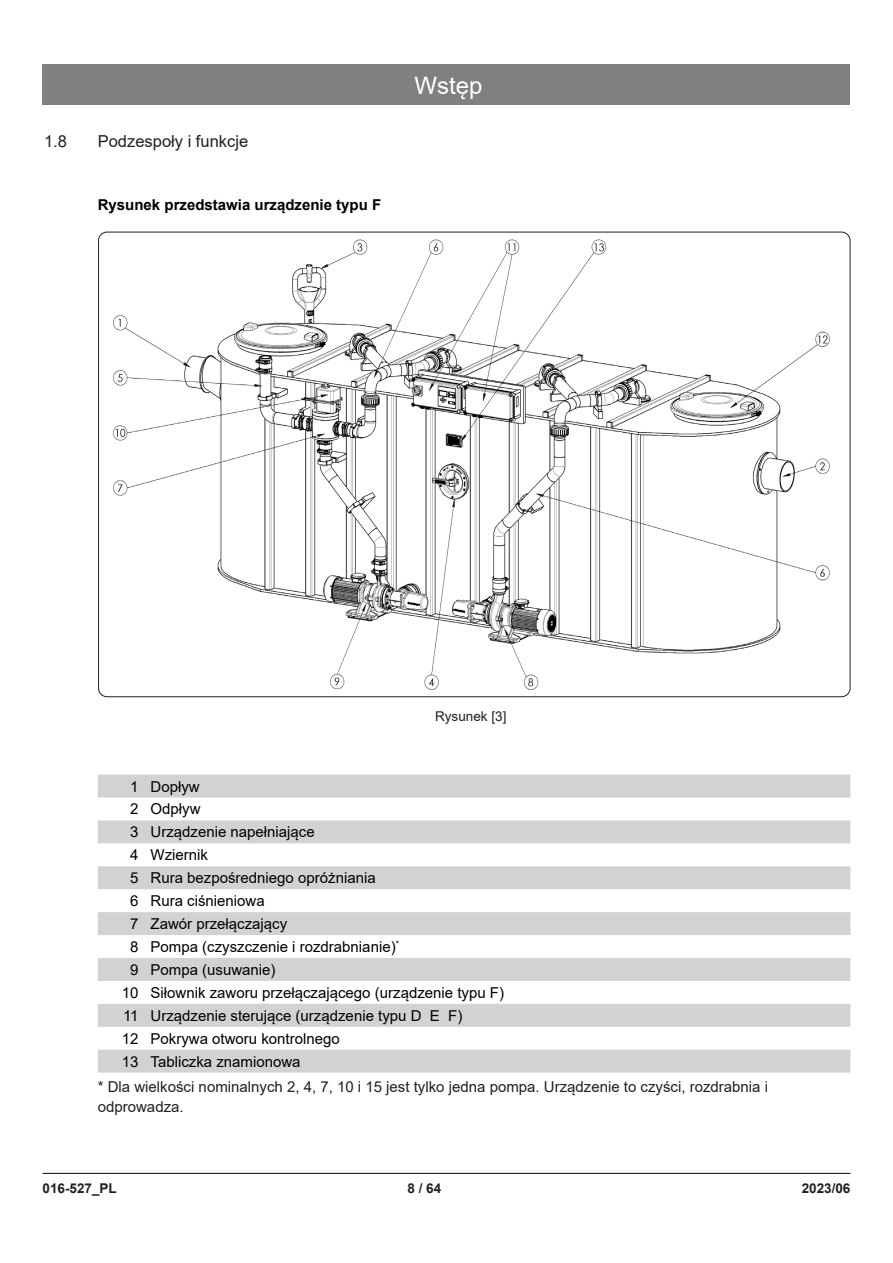
<style>
.page{position:relative;width:893px;height:1263px;background:#fff}
.page>*{position:absolute;margin:0;border:0;box-sizing:border-box;transform-origin:0 0}
.t1{font:24px "Arial";color:#fff}
.t2{font:16.5px "Arial";color:#231f20}
.Zelle_Haupttext{font:15px "Arial";color:#000}
.Haupttext{font:15px/19.5px "Arial";color:#231f20}
.Haupttext-2{font:700 15px "Arial";color:#000}
.Zelle_Haupttext_rech{font:15px "Arial";color:#000}
.t3{font:700 13.5px "Arial";color:#231f20}
.t4{font:13.5px "Arial";color:#231f20}
</style>
<div class="page">
<div style="left:43px;top:64px;width:807px;height:41px;background:#808080"></div>
<hr style="left:43px;top:1173px;width:807px;height:1px;background:#231f20">
<svg style="left:98px;top:775px;width:752px;height:297px;fill:#d1d2d4"></svg>
<img style="left:99px;top:232px;width:751px;height:465px">
<p class="t2" style="left:44px;top:130px;width:24px">1.8</p>
<p class="t2" style="left:98px;top:130px;width:152px">Podzespoły i funkcje</p>
<p class="Haupttext-2" style="left:98px;top:194px;width:285px">Rysunek przedstawia urządzenie typu F</p>
<h1 class="t1" style="left:415px;top:69px;width:70px">Wstęp</h1>
<p class="t4" style="left:435px;top:707px;width:73px">Rysunek [3]</p>
<p class="Zelle_Haupttext_rech" style="left:130px;top:776px;width:10px">1</p>
<p class="Zelle_Haupttext" style="left:151px;top:776px;width:51px">Dopływ</p>
<p class="Zelle_Haupttext_rech" style="left:130px;top:799px;width:10px">2</p>
<p class="Zelle_Haupttext" style="left:151px;top:799px;width:52px">Odpływ</p>
<p class="Zelle_Haupttext_rech" style="left:130px;top:822px;width:10px">3</p>
<p class="Zelle_Haupttext" style="left:151px;top:822px;width:166px">Urządzenie napełniające</p>
<p class="Zelle_Haupttext_rech" style="left:130px;top:845px;width:10px">4</p>
<p class="Zelle_Haupttext" style="left:151px;top:845px;width:59px">Wziernik</p>
<p class="Zelle_Haupttext_rech" style="left:130px;top:868px;width:10px">5</p>
<p class="Zelle_Haupttext" style="left:151px;top:868px;width:227px">Rura bezpośredniego opróżniania</p>
<p class="Zelle_Haupttext_rech" style="left:130px;top:890px;width:10px">6</p>
<p class="Zelle_Haupttext" style="left:151px;top:890px;width:116px">Rura ciśnieniowa</p>
<p class="Zelle_Haupttext_rech" style="left:130px;top:913px;width:10px">7</p>
<p class="Zelle_Haupttext" style="left:151px;top:913px;width:138px">Zawór przełączający</p>
<p class="Zelle_Haupttext_rech" style="left:130px;top:936px;width:10px">8</p>
<p class="Zelle_Haupttext" style="left:151px;top:936px;width:250px">Pompa (czyszczenie i rozdrabnianie)<sup>*</sup></p>
<p class="Zelle_Haupttext_rech" style="left:130px;top:959px;width:10px">9</p>
<p class="Zelle_Haupttext" style="left:151px;top:959px;width:127px">Pompa (usuwanie)</p>
<p class="Zelle_Haupttext_rech" style="left:122px;top:982px;width:18px">10</p>
<p class="Zelle_Haupttext" style="left:151px;top:982px;width:355px">Siłownik zaworu przełączającego (urządzenie typu F)</p>
<p class="Zelle_Haupttext_rech" style="left:123px;top:1005px;width:17px">11</p>
<p class="Zelle_Haupttext" style="left:151px;top:1005px;width:313px">Urządzenie sterujące (urządzenie typu D E F)</p>
<p class="Zelle_Haupttext_rech" style="left:122px;top:1028px;width:18px">12</p>
<p class="Zelle_Haupttext" style="left:151px;top:1028px;width:191px">Pokrywa otworu kontrolnego</p>
<p class="Zelle_Haupttext_rech" style="left:122px;top:1051px;width:18px">13</p>
<p class="Zelle_Haupttext" style="left:151px;top:1051px;width:152px">Tabliczka znamionowa</p>
<p class="Haupttext" style="left:98px;top:1077px;width:672px">* Dla wielkości nominalnych 2, 4, 7, 10 i 15 jest tylko jedna pompa. Urządzenie to czyści, rozdrabnia i odprowadza.</p>
<p class="t3" style="left:407px;top:1179px;width:35px">8 / 64</p>
<p class="t3" style="left:43px;top:1179px;width:76px">016-527_PL</p>
<p class="t3" style="left:802px;top:1179px;width:50px">2023/06</p>
</div>
